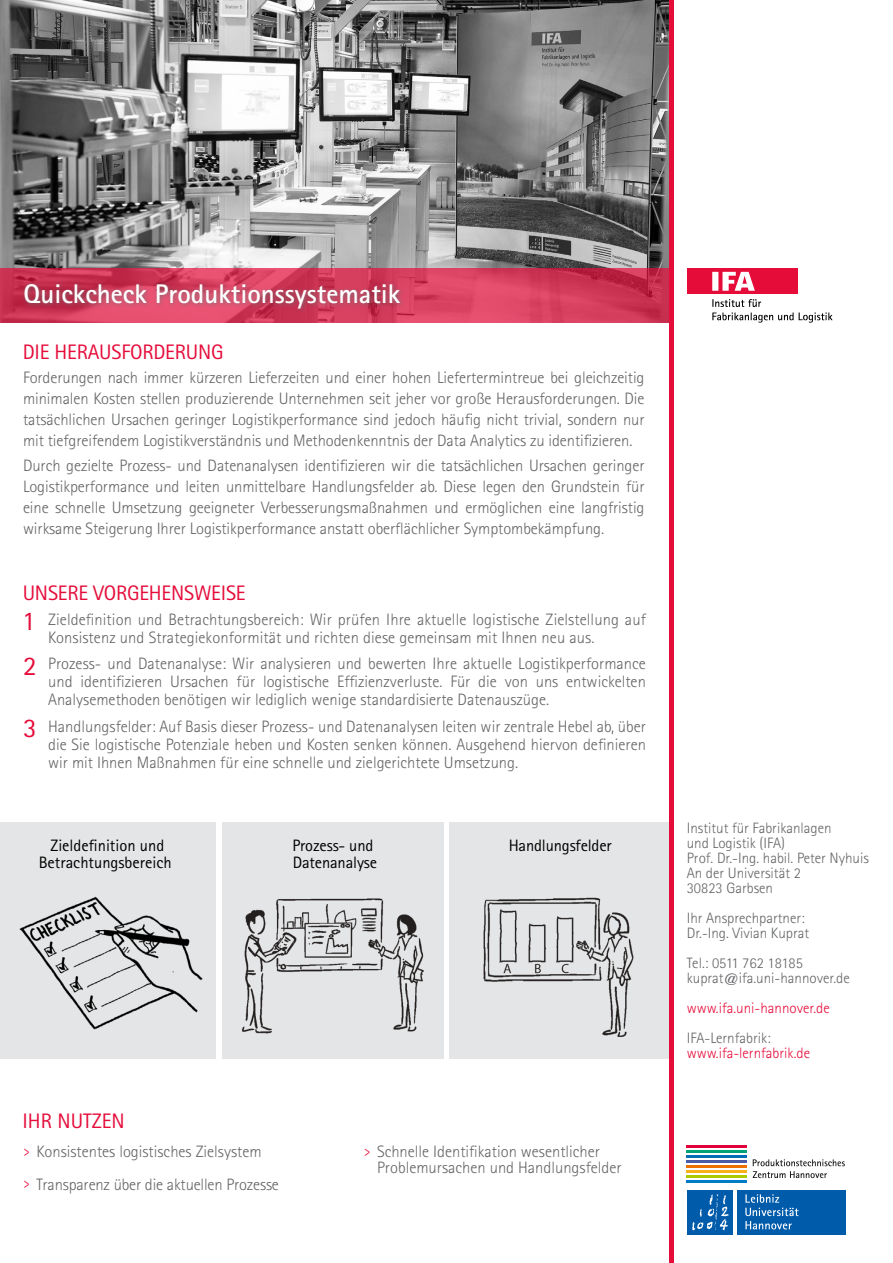
<style>
.page{position:relative;width:893px;height:1263px;background:#fff}
.page>*{position:absolute;margin:0;border:0;box-sizing:border-box;transform-origin:0 0}
.t1{font:700 27px "Rotis Sans Serif Std";color:#fff}
.t2{font:27px/44.7px "Rotis Sans Serif Std";color:#e50c3a}
.t3{font:21px "Rotis Sans Serif Std";letter-spacing:-.01em;color:#e50c3a}
.t4{font:300 16.5px/21px "Rotis Sans Serif Std";color:#636466;text-align:justify}
.t5{font:16.5px/16.5px "Rotis Sans Serif Std";letter-spacing:-.01em;color:#000;text-align:center}
.t6{font:300 15px/15px "Rotis Sans Serif Std";color:#636466}
.t7{font:300 15px "Rotis Sans Serif Std";color:#e50c3a}
.s1{font-weight:400;font-size:15.75px;color:#e50c3a}
</style>
<div class="page">
<img style="left:0;top:0;width:669px;height:268px">
<svg style="left:0;top:268px;width:669px;height:55px;background:#d43d5d"></svg>
<div style="left:21px;top:281px;width:384px;height:33px;background:#707173;opacity:.75"></div>
<div style="left:687px;top:269px;width:110px;height:25px;background:#e50c3a"></div>
<svg style="left:712px;top:299px;width:121px;height:24px"></svg>
<svg style="left:712px;top:272px;width:43px;height:19px"></svg>
<div style="left:222px;top:823px;width:221px;height:236px;background:#e4e5e6"></div>
<div style="left:450px;top:823px;width:221px;height:236px;background:#e4e5e6"></div>
<div style="left:0;top:823px;width:216px;height:236px;background:#e4e5e6"></div>
<hr style="left:669px;top:0;width:4px;height:1263px;background:#e50c3a">
<img style="left:19px;top:897px;width:184px;height:133px">
<img style="left:242px;top:898px;width:182px;height:136px">
<img style="left:483px;top:897px;width:151px;height:140px">
<hr style="left:687px;top:1155px;width:60px;height:3px;background:#006db7">
<hr style="left:687px;top:1180px;width:60px;height:3px;background:#007bc3">
<hr style="left:687px;top:1175px;width:60px;height:3px;background:#aec900">
<hr style="left:687px;top:1170px;width:60px;height:3px;background:#f8b01d">
<hr style="left:687px;top:1165px;width:60px;height:3px;background:#ed7000">
<hr style="left:687px;top:1160px;width:60px;height:3px;background:#4b5ba5">
<hr style="left:687px;top:1145px;width:60px;height:3px;background:#e3003a">
<hr style="left:687px;top:1150px;width:60px;height:3px;background:#00a379">
<svg style="left:753px;top:1159px;width:92px;height:19px"></svg>
<div style="left:737px;top:1190px;width:109px;height:45px;background:#005baa"></div>
<div style="left:687px;top:1190px;width:45px;height:45px;background:#005baa"></div>
<svg style="left:745px;top:1194px;width:53px;height:35px"></svg>
<svg style="left:692px;top:1194px;width:37px;height:36px"></svg>
<h1 class="t1" style="left:23px;top:277px;width:378px">Quickcheck Produktionssystematik</h1>
<p class="t3" style="left:23px;top:340px;width:202px">DIE HERAUSFORDERUNG</p>
<p class="t4" style="left:23px;top:367px;width:623px">Forderungen nach immer kürzeren Lieferzeiten und einer hohen Liefertermintreue bei gleichzeitig minimalen Kosten stellen produzierende Unternehmen seit jeher vor große Herausforderungen. Die tatsächlichen Ursachen geringer Logistikperformance sind jedoch häufig nicht trivial, sondern nur mit tiefgreifendem Logistikverständnis und Methodenkenntnis der Data Analytics zu identifizieren.</p>
<p class="t4" style="left:23px;top:455px;width:623px">Durch gezielte Prozess- und Datenanalysen identifizieren wir die tatsächlichen Ursachen geringer Logistikperformance und leiten unmittelbare Handlungsfelder ab. Diese legen den Grundstein für eine schnelle Umsetzung geeigneter Verbesserungsmaßnahmen und ermöglichen eine langfristig wirksame Steigerung Ihrer Logistikperformance anstatt oberflächlicher Symptombekämpfung.</p>
<p class="t3" style="left:23px;top:581px;width:224px">UNSERE VORGEHENSWEISE</p>
<h1 class="t2" style="left:22px;top:599px;width:16px">1<br>2</h1>
<h1 class="t2" style="left:23px;top:706px;width:15px">3</h1>
<p class="t4" style="left:48px;top:610px;width:599px;line-height:18px">Zieldefinition und Betrachtungsbereich: Wir prüfen Ihre aktuelle logistische Zielstellung auf<br>Konsistenz und Strategiekonformität und richten diese gemeinsam mit Ihnen neu aus.</p>
<p class="t4" style="left:48px;top:654px;width:599px;line-height:18px">Prozess- und Datenanalyse: Wir analysieren und bewerten Ihre aktuelle Logistikperformance und identifizieren Ursachen für logistische Effizienzverluste. Für die von uns entwickelten Analysemethoden benötigen wir lediglich wenige standardisierte Datenauszüge.</p>
<p class="t4" style="left:48px;top:717px;width:599px;line-height:18px">Handlungsfelder: Auf Basis dieser Prozess- und Datenanalysen leiten wir zentrale Hebel ab, über die Sie logistische Potenziale heben und Kosten senken können. Ausgehend hiervon definieren wir mit Ihnen Maßnahmen für eine schnelle und zielgerichtete Umsetzung.</p>
<p class="t5" style="left:39px;top:837px;width:134px">Zieldefinition und<br>Betrachtungsbereich</p>
<p class="t5" style="left:292px;top:837px;width:82px">Prozess- und</p>
<p class="t5" style="left:509px;top:837px;width:105px">Handlungsfelder</p>
<p class="t5" style="left:293px;top:854px;width:86px">Datenanalyse</p>
<p class="t3" style="left:23px;top:1108px;width:104px">IHR NUTZEN</p>
<p class="t4" style="left:24px;top:1141px;width:239px"><span class="s1">&gt;</span> Konsistentes logistisches Zielsystem</p>
<p class="t4" style="left:364px;top:1141px;width:237px"><span class="s1">&gt;</span> Schnelle Identifikation wesentlicher</p>
<p class="t4" style="left:24px;top:1174px;width:257px"><span class="s1">&gt;</span> Transparenz über die aktuellen Prozesse</p>
<p class="t4" style="left:377px;top:1157px;width:246px">Problemursachen und Handlungsfelder</p>
<p class="t6" style="left:687px;top:820px;width:184px">Institut für Fabrikanlagen<br>und Logistik (IFA)<br>Prof. Dr.-Ing. habil. Peter Nyhuis<br>An der Universität 2<br>30823 Garbsen</p>
<p class="t6" style="left:687px;top:910px;width:124px">Ihr Ansprechpartner:<br>Dr.-Ing. Vivian Kuprat</p>
<p class="t6" style="left:687px;top:955px;width:165px">Tel.: 0511 762 18185 kuprat@ifa.uni-hannover.de</p>
<p class="t7" style="left:687px;top:999px;width:145px">www.ifa.uni-hannover.de</p>
<p class="t6" style="left:687px;top:1030px;width:86px">IFA-Lernfabrik:</p>
<p class="t7" style="left:687px;top:1044px;width:125px">www.ifa-lernfabrik.de</p>
</div>
